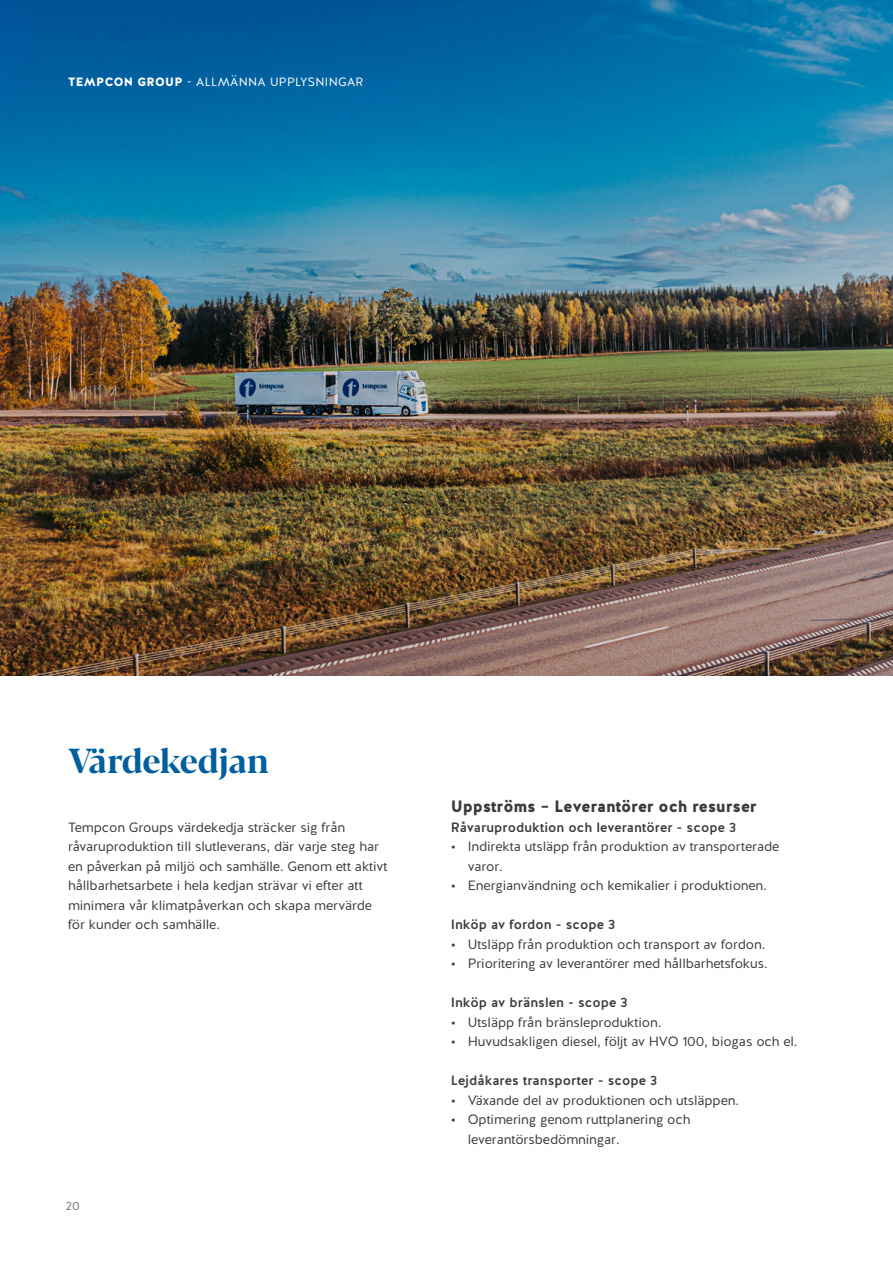
<style>
.page{position:relative;width:893px;height:1263px;background:#fff}
.page>*{position:absolute;margin:0;border:0;box-sizing:border-box;transform-origin:0 0}
.t1{font:700 34.5px "Blacker Display";letter-spacing:-.01em;color:#005f9c}
.t2{font:900 16.5px "Halis R";letter-spacing:-.01em;color:#3c3c3b}
.t3{font:13.5px/19.5px "Halis R";letter-spacing:-.01em;color:#3c3c3b}
.t4{font:500 13.5px "Halis R";color:#3c3c3b}
.t5{font:12px "Halis R";letter-spacing:.025em;color:#fff}
.t6{font:12px "Halis R";color:#706f6f}
.s1{font-weight:900}
</style>
<div class="page">
<img style="left:0;top:0;width:893px;height:676px">
<p class="t5" style="left:68px;top:74px;width:297px"><span class="s1">TEMPCON GROUP</span> - ALLMÄNNA UPPLYSNINGAR</p>
<h1 class="t1" style="left:68px;top:740px;width:203px">Värdekedjan</h1>
<p class="t3" style="left:68px;top:818px;width:321px">Tempcon Groups värdekedja sträcker sig från råvaruproduktion till slutleverans, där varje steg har en påverkan på miljö och samhälle. Genom ett aktivt hållbarhetsarbete i hela kedjan strävar vi efter att minimera vår klimatpåverkan och skapa mervärde för kunder och samhälle.</p>
<p class="t6" style="left:66px;top:1197px;width:15px">20</p>
<p class="t2" style="left:451px;top:796px;width:308px">Uppströms – Leverantörer och resurser</p>
<p class="t4" style="left:451px;top:818px;width:287px">Råvaruproduktion och leverantörer - scope 3</p>
<p class="t3" style="left:468px;top:837px;width:313px;text-indent:-17px">• Indirekta utsläpp från produktion av transporterade varor.</p>
<p class="t3" style="left:451px;top:876px;width:318px">• Energianvändning och kemikalier i produktionen.</p>
<p class="t4" style="left:451px;top:916px;width:166px">Inköp av fordon - scope 3</p>
<p class="t3" style="left:451px;top:935px;width:316px">• Utsläpp från produktion och transport av fordon.</p>
<p class="t3" style="left:451px;top:954px;width:319px">• Prioritering av leverantörer med hållbarhetsfokus.</p>
<p class="t4" style="left:451px;top:994px;width:178px">Inköp av bränslen - scope 3</p>
<p class="t3" style="left:451px;top:1013px;width:212px">• Utsläpp från bränsleproduktion.</p>
<p class="t3" style="left:451px;top:1032px;width:348px">• Huvudsakligen diesel, följt av HVO 100, biogas och el.</p>
<p class="t4" style="left:451px;top:1072px;width:208px">Lejdåkares transporter - scope 3</p>
<p class="t3" style="left:451px;top:1091px;width:290px">• Växande del av produktionen och utsläppen.</p>
<p class="t3" style="left:468px;top:1110px;width:224px;text-indent:-17px">• Optimering genom ruttplanering och leverantörsbedömningar.</p>
</div>
